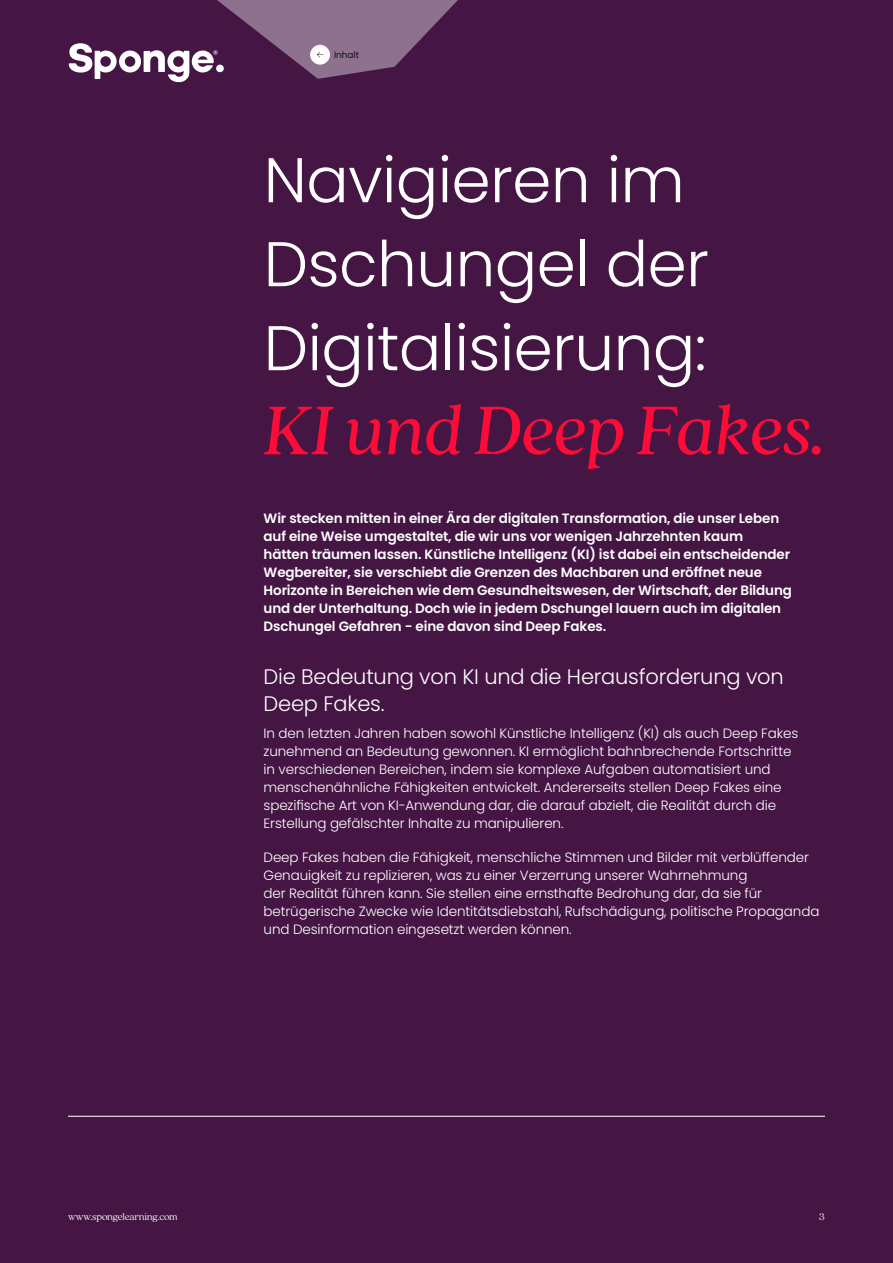
<style>
.page{position:relative;width:893px;height:1263px;background:#451544}
.page>*{position:absolute;margin:0;border:0;box-sizing:border-box;transform-origin:0 0}
.t1{font:italic 76.5px "Quincy CF Text";letter-spacing:-.01em;color:#ff0b37}
.t2{font:300 63px/84px "Poppins";letter-spacing:-.01em;color:#fff}
.t3{font:300 21px/27px "Poppins";letter-spacing:-.01em;color:#fff}
.t4{font:300 13.5px/18px "Poppins";letter-spacing:-.01em;color:#fff}
.t5{font:600 13.5px/18px "Poppins";letter-spacing:-.01em;color:#fff}
.t6{font:300 10.5px "Quincy CF";letter-spacing:-.01em;color:#fff}
.t7{font:9px "Poppins";letter-spacing:-.01em;color:#141414}
</style>
<div class="page">
<hr style="left:68px;top:1116px;width:757px;height:1px;background:#fff">
<svg style="left:69px;top:0;width:389px;height:82px"></svg>
<p class="t7" style="left:334px;top:49px;width:26px">Inhalt</p>
<h2 class="t2" style="left:264px;top:138px;width:447px">Navigieren im<br>Dschungel der<br>Digitalisierung:</h2>
<h1 class="t1" style="left:264px;top:376px;width:563px">KI und Deep Fakes.</h1>
<p class="t5" style="left:264px;top:510px;width:530px">Wir stecken mitten in einer Ära der digitalen Transformation, die unser Leben auf eine Weise umgestaltet, die wir uns vor wenigen Jahrzehnten kaum<br>hätten träumen lassen. Künstliche Intelligenz (KI) ist dabei ein entscheidender Wegbereiter, sie verschiebt die Grenzen des Machbaren und eröffnet neue Horizonte in Bereichen wie dem Gesundheitswesen, der Wirtschaft, der Bildung und der Unterhaltung. Doch wie in jedem Dschungel lauern auch im digitalen Dschungel Gefahren - eine davon sind Deep Fakes.</p>
<h3 class="t3" style="left:264px;top:663px;width:522px">Die Bedeutung von KI und die Herausforderung von<br>Deep Fakes.</h3>
<p class="t4" style="left:264px;top:724px;width:536px">In den letzten Jahren haben sowohl Künstliche Intelligenz (KI) als auch Deep Fakes zunehmend an Bedeutung gewonnen. KI ermöglicht bahnbrechende Fortschritte in verschiedenen Bereichen, indem sie komplexe Aufgaben automatisiert und menschenähnliche Fähigkeiten entwickelt. Andererseits stellen Deep Fakes eine spezifische Art von KI-Anwendung dar, die darauf abzielt, die Realität durch die Erstellung gefälschter Inhalte zu manipulieren.</p>
<p class="t4" style="left:264px;top:849px;width:557px">Deep Fakes haben die Fähigkeit, menschliche Stimmen und Bilder mit verblüffender Genauigkeit zu replizieren, was zu einer Verzerrung unserer Wahrnehmung<br>der Realität führen kann. Sie stellen eine ernsthafte Bedrohung dar, da sie für betrügerische Zwecke wie Identitätsdiebstahl, Rufschädigung, politische Propaganda und Desinformation eingesetzt werden können.</p>
<p class="t6" style="left:68px;top:1210px;width:111px">www.spongelearning.com</p>
<p class="t6" style="left:819px;top:1210px;width:7px">3</p>
</div>
